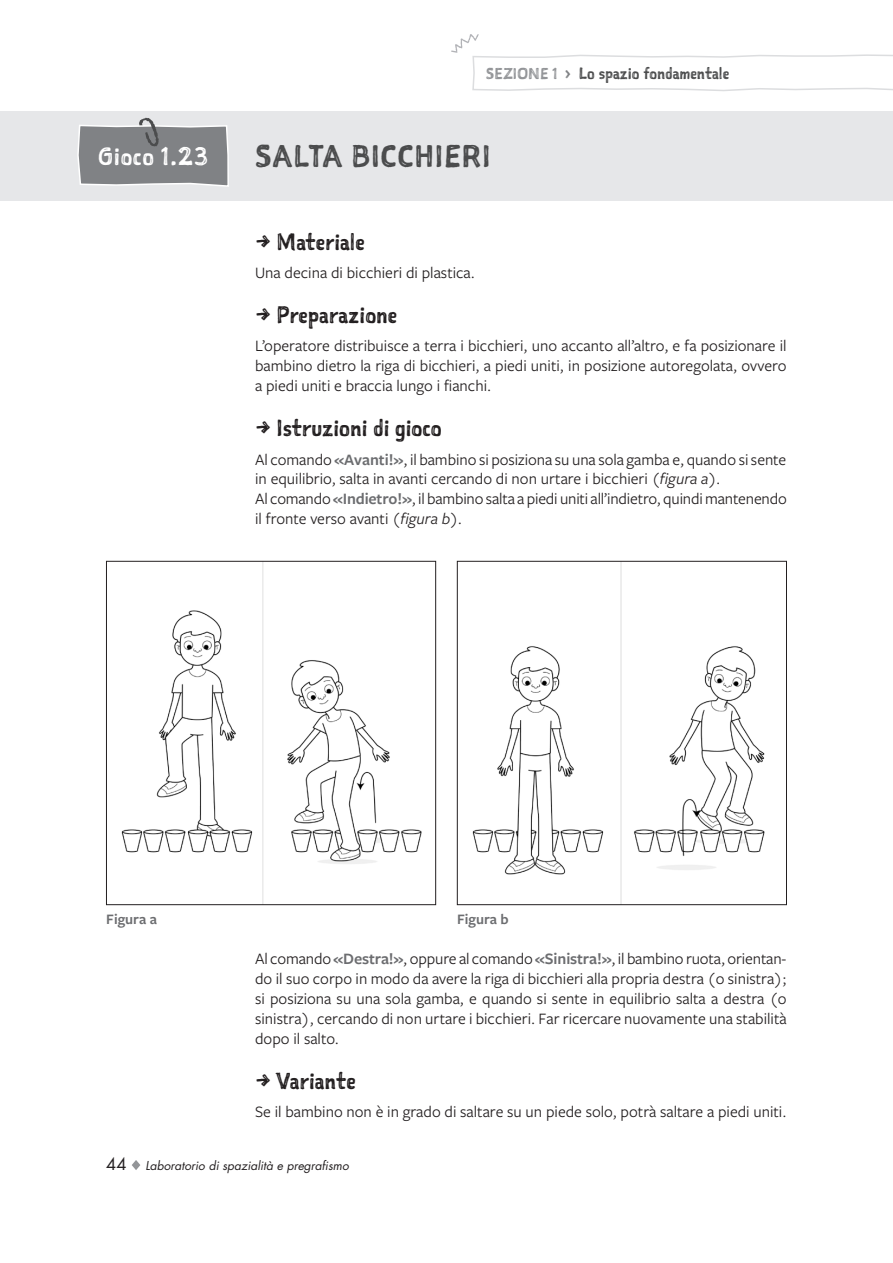
<style>
.page{position:relative;width:893px;height:1263px;background:#fff}
.page>*{position:absolute;margin:0;border:0;box-sizing:border-box;transform-origin:0 0}
.t1{font:30px "Sketchnote Square";letter-spacing:.025em;color:#4b4c4d}
.t2{font:24px "Sketchnote Square";letter-spacing:.025em;color:#fff}
.t3{font:22.5px "Sketchnote Square";color:#231f20}
.t4{font:16.5px/19.8px "Freight Sans Pro";color:#231f20;text-align:justify}
.t5{font:15.75px "Sketchnote Square";color:#4b4c4d}
.t6{font:600 15px "Freight Sans Pro";color:#6c6d70}
.t7{font:italic 12px "Futura Std";color:#231f20}
.s1{font-size:15px;color:#939598}
.s2{font-size:15px;color:#808285}
.s3{font-weight:600;color:#6c6d70}
.s4{font-style:italic}
.s5{font-style:normal;font-size:16.5px}
</style>
<div class="page">
<svg style="left:132px;top:1160px;width:8px;height:10px"></svg>
<svg style="left:451px;top:34px;width:442px;height:57px"></svg>
<div style="left:0;top:111px;width:893px;height:89px;background:#e6e7e9"></div>
<svg style="left:77px;top:117px;width:152px;height:70px"></svg>
<img style="left:121px;top:563px;width:301px;height:340px">
<div style="left:106px;top:561px;width:330px;height:344px;border:1px solid #231f20"></div>
<img style="left:472px;top:563px;width:293px;height:340px">
<div style="left:457px;top:561px;width:330px;height:344px;border:1px solid #231f20"></div>
<h2 class="t2" style="left:98px;top:140px;width:112px">Gioco 1.23</h2>
<p class="t5" style="left:486px;top:62px;width:245px"><span class="s1">SEZIONE 1</span> <span class="s2">›</span> Lo spazio fondamentale</p>
<h1 class="t1" style="left:255px;top:136px;width:237px">SALTA BICCHIERI</h1>
<h3 class="t3" style="left:255px;top:226px;width:111px">→ Materiale</h3>
<p class="t4" style="left:255px;top:262px;width:221px">Una decina di bicchieri di plastica.</p>
<h3 class="t3" style="left:255px;top:300px;width:144px">→ Preparazione</h3>
<p class="t4" style="left:255px;top:335px;width:533px">L’operatore distribuisce a terra i bicchieri, uno accanto all’altro, e fa posizionare il bambino dietro la riga di bicchieri, a piedi uniti, in posizione autoregolata, ovvero a piedi uniti e braccia lungo i fianchi.</p>
<h3 class="t3" style="left:255px;top:413px;width:188px">→ Istruzioni di gioco</h3>
<p class="t4" style="left:255px;top:449px;width:533px;text-align:left">Al comando <span class="s3">«Avanti!»</span>, il bambino si posiziona su una sola gamba e, quando si sente in equilibrio, salta in avanti cercando di non urtare i bicchieri <span class="s4">(figura a).<br></span>Al comando <span class="s3">«Indietro!»</span>, il bambino salta a piedi uniti all’indietro, quindi mantenendo il fronte verso avanti <span class="s4">(figura b).</span></p>
<p class="t6" style="left:106px;top:909px;width:52px">Figura a</p>
<p class="t6" style="left:457px;top:909px;width:53px">Figura b</p>
<p class="t4" style="left:255px;top:948px;width:533px">Al comando <span class="s3">«Destra!»</span>, oppure al comando <span class="s3">«Sinistra!»</span>, il bambino ruota, orientan&shy;do il suo corpo in modo da avere la riga di bicchieri alla propria destra (o sinistra); si posiziona su una sola gamba, e quando si sente in equilibrio salta a destra (o sinistra), cercando di non urtare i bicchieri. Far ricercare nuovamente una stabilità dopo il salto.</p>
<h3 class="t3" style="left:255px;top:1065px;width:102px">→ Variante</h3>
<p class="t4" style="left:255px;top:1101px;width:533px">Se il bambino non è in grado di saltare su un piede solo, potrà saltare a piedi uniti.</p>
<p class="t7" style="left:106px;top:1158px;width:244px"><span class="s5">44</span> Laboratorio di spazialità e pregrafismo</p>
</div>
